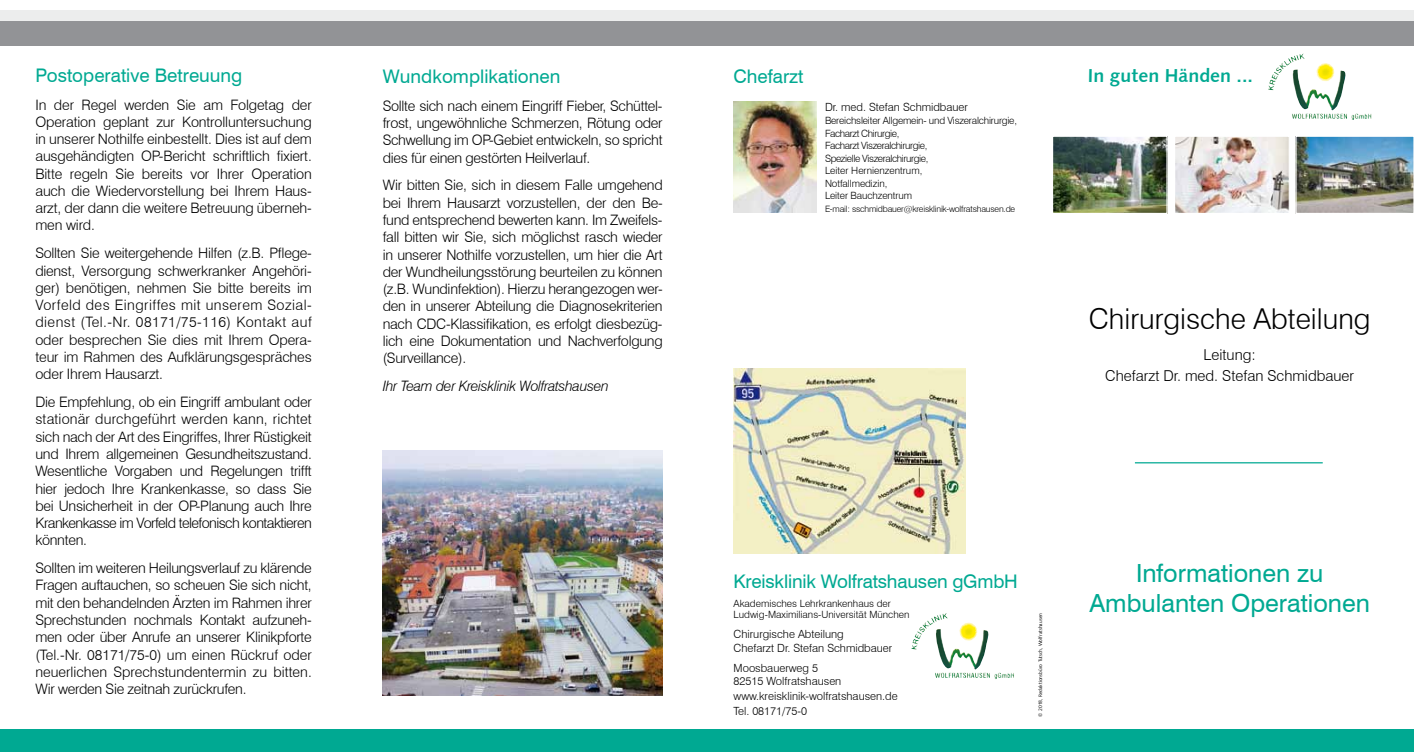
<style>
.page{position:relative;width:1414px;height:752px;background:#fff}
.page>*{position:absolute;margin:0;border:0;box-sizing:border-box;transform-origin:0 0}
.t1{font:300 28.75px "Swiss 721 BT";color:#000}
.t2{font:25px/30px "Swiss 721 BT";color:#00a992;text-align:center}
.t3{font:18.75px "Swiss 721 BT";color:#00a992}
.t4{font:18.75px "Humanist 531 BT Bold A";color:#00a992}
.t5{font:300 15px/21.2px "Swiss 721 BT";color:#000;text-align:center}
.t6{font:300 14.38px/17.2px "Swiss 721 BT";letter-spacing:-.02em;color:#000;text-align:justify}
.t7{font:italic 300 14.38px "Swiss 721 BT";letter-spacing:-.02em;color:#000}
.t8{font:300 11.25px/13.8px "Swiss 721 BT";color:#000}
.t9{font:300 10px/12.5px "Swiss 721 BT";letter-spacing:-.01em;color:#000}
.t10{font:300 8.75px "Swiss 721 BT";letter-spacing:-.02em;color:#000}
.t11{font:5px "Humanist 531 BT Roman A";color:#000}
</style>
<div class="page">
<div style="left:0;top:728px;width:1414px;height:23px;background:#00a992"></div>
<div style="left:0;top:21px;width:1414px;height:25px;background:#929396"></div>
<div style="left:0;top:11px;width:1414px;height:10px;background:#eceded"></div>
<img style="left:1279px;top:54px;width:48px;height:15px">
<img style="left:1297px;top:137px;width:115px;height:75px">
<div style="left:1295px;top:135px;width:119px;height:79px;border:1px solid #fff"></div>
<img style="left:1054px;top:137px;width:112px;height:75px">
<div style="left:1052px;top:135px;width:116px;height:79px;border:1px solid #fff"></div>
<img style="left:1176px;top:137px;width:112px;height:75px">
<div style="left:1174px;top:135px;width:116px;height:79px;border:1px solid #fff"></div>
<hr style="left:1135px;top:462px;width:188px;height:1px;background:#00a992">
<img style="left:922px;top:613px;width:49px;height:15px">
<img style="left:733px;top:368px;width:232px;height:185px">
<img style="left:733px;top:101px;width:83px;height:111px">
<img style="left:383px;top:450px;width:280px;height:244px">
<h3 class="t3" style="left:35px;top:62px;width:208px">Postoperative Betreuung</h3>
<p class="t6" style="left:35px;top:96px;width:278px">In der Regel werden Sie am Folgetag der Operation geplant zur Kontrolluntersuchung in unserer Nothilfe einbestellt. Dies ist auf dem ausgehändigten OP-Bericht schriftlich fixiert.<br>Bitte regeln Sie bereits vor Ihrer Operation auch die Wiedervorstellung bei Ihrem Haus&shy;arzt, der dann die weitere Betreuung überneh&shy;men wird.</p>
<p class="t6" style="left:35px;top:244px;width:278px">Sollten Sie weitergehende Hilfen (z.B. Pflege&shy;dienst, Versorgung schwerkranker Angehöri&shy;ger) benötigen, nehmen Sie bitte bereits im Vorfeld des Eingriffes mit unserem Sozial&shy;dienst (Tel.-Nr. 08171/75-116) Kontakt auf oder besprechen Sie dies mit Ihrem Opera&shy;teur im Rahmen des Aufklärungsgespräches oder Ihrem Hausarzt.</p>
<p class="t6" style="left:35px;top:393px;width:278px">Die Empfehlung, ob ein Eingriff ambulant oder stationär durchgeführt werden kann, richtet sich nach der Art des Eingriffes, Ihrer Rüstigkeit und Ihrem allgemeinen Gesundheitszustand.<br>Wesentliche Vorgaben und Regelungen trifft hier jedoch Ihre Krankenkasse, so dass Sie bei Unsicherheit in der OP-Planung auch Ihre Krankenkasse im Vorfeld telefonisch kontaktieren könnten.</p>
<p class="t6" style="left:35px;top:559px;width:278px">Sollten im weiteren Heilungsverlauf zu klärende Fragen auftauchen, so scheuen Sie sich nicht, mit den behandelnden Ärzten im Rahmen ihrer Sprechstunden nochmals Kontakt aufzuneh&shy;men oder über Anrufe an unserer Klinikpforte (Tel.-Nr. 08171/75-0) um einen Rückruf oder neuerlichen Sprechstundentermin zu bitten.<br>Wir werden Sie zeitnah zurückrufen.</p>
<h3 class="t3" style="left:383px;top:63px;width:179px">Wundkomplikationen</h3>
<p class="t6" style="left:383px;top:97px;width:281px">Sollte sich nach einem Eingriff Fieber, Schüttel&shy;frost, ungewöhnliche Schmerzen, Rötung oder Schwellung im OP-Gebiet entwickeln, so spricht dies für einen gestörten Heilverlauf.</p>
<p class="t6" style="left:383px;top:176px;width:281px">Wir bitten Sie, sich in diesem Falle umgehend bei Ihrem Hausarzt vorzustellen, der den Be&shy;fund entsprechend bewerten kann. Im Zweifels&shy;fall bitten wir Sie, sich möglichst rasch wieder in unserer Nothilfe vorzustellen, um hier die Art der Wundheilungsstörung beurteilen zu können (z.B. Wundinfektion). Hierzu herangezogen wer&shy;den in unserer Abteilung die Diagnosekriterien nach CDC-Klassifikation, es erfolgt diesbezüg&shy;lich eine Dokumentation und Nachverfolgung (Surveillance).</p>
<p class="t7" style="left:383px;top:377px;width:228px">Ihr Team der Kreisklinik Wolfratshausen</p>
<h3 class="t3" style="left:733px;top:63px;width:71px">Chefarzt</h3>
<p class="t8" style="left:825px;top:100px;width:144px">Dr. med. Stefan Schmidbauer</p>
<p class="t9" style="left:825px;top:114px;width:194px">Bereichsleiter Allgemein- und Viszeralchirurgie,<br>Facharzt Chirurgie,<br>Facharzt Viszeralchirurgie,<br>Spezielle Viszeralchirurgie,<br>Leiter Hernienzentrum,<br>Notfallmedizin,<br>Leiter Bauchzentrum</p>
<p class="t10" style="left:825px;top:203px;width:192px">E-mail: sschmidbauer@kreisklinik-wolfratshausen.de</p>
<h3 class="t4" style="left:1088px;top:64px;width:167px">In guten Händen ...</h3>
<h1 class="t1" style="left:1089px;top:301px;width:283px">Chirurgische Abteilung</h1>
<p class="t5" style="left:1105px;top:343px;width:250px">Leitung:<br>Chefarzt Dr. med. Stefan Schmidbauer</p>
<h3 class="t3" style="left:733px;top:568px;width:286px">Kreisklinik Wolfratshausen gGmbH</h3>
<p class="t9" style="left:733px;top:597px;width:177px;line-height:11.2px">Akademisches Lehrkrankenhaus der<br>Ludwig-Maximilians-Universität München</p>
<p class="t8" style="left:733px;top:626px;width:160px">Chirurgische Abteilung<br>Chefarzt Dr. Stefan Schmidbauer</p>
<p class="t8" style="left:733px;top:660px;width:109px">Moosbauerweg 5<br>82515 Wolfratshausen</p>
<p class="t8" style="left:733px;top:688px;width:166px;line-height:15px">www.kreisklinik-wolfratshausen.de<br>Tel. 08171/75-0</p>
<p class="t11" style="left:1037px;top:716px;width:105px;rotate:-90deg">© 2018, Redaktionsbüro Tutsch, Wolfratshausen</p>
<h2 class="t2" style="left:1089px;top:556px;width:282px">Informationen zu<br>Ambulanten Operationen</h2>
</div>
